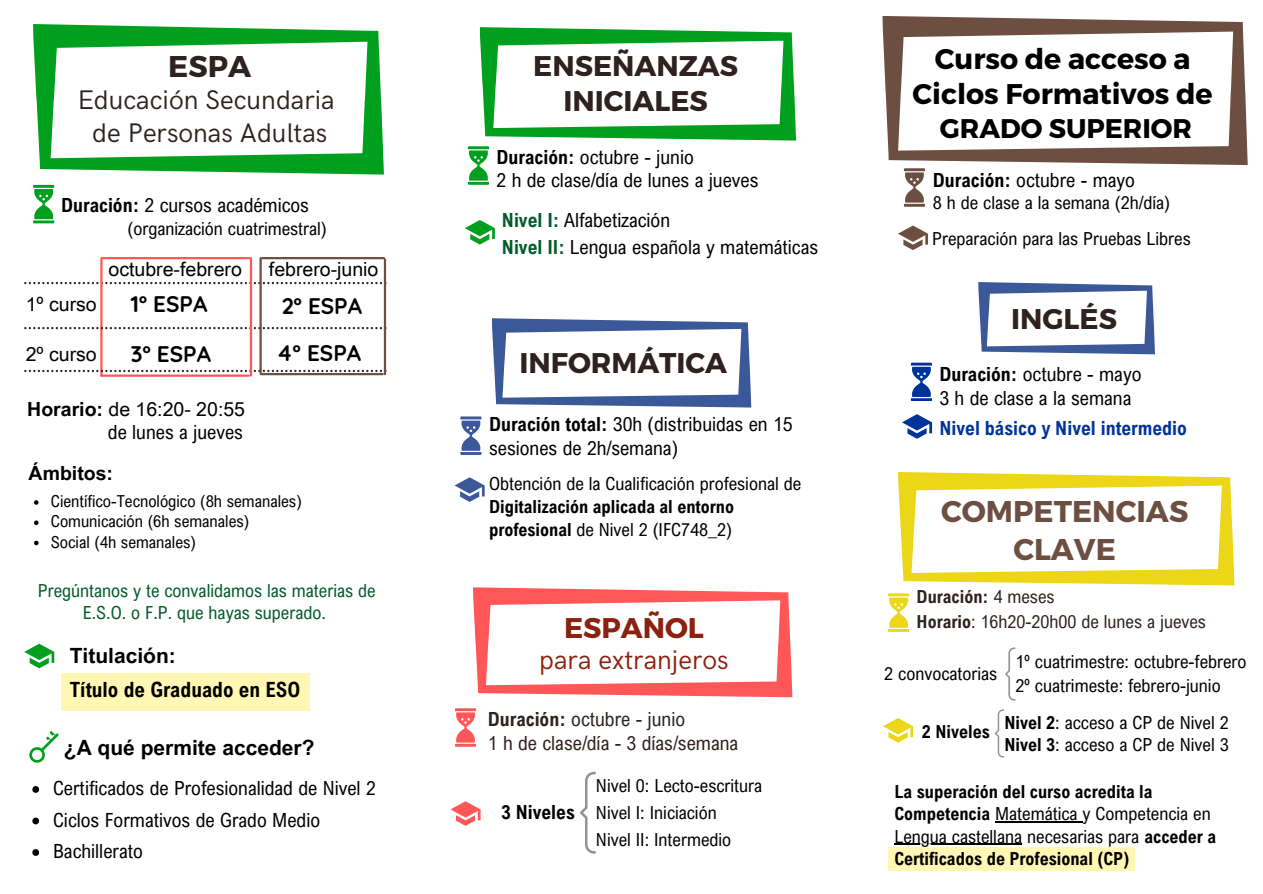
<style>
.page{position:relative;width:1263px;height:894px;background:#fff}
.page>*{position:absolute;margin:0;border:0;box-sizing:border-box;transform-origin:0 0}
.t1{font:700 30px/37.2px "Montserrat";color:#6d4f42;text-align:center}
.t2{font:700 30px "Montserrat";color:#2f2120}
.t3{font:700 28.5px/34.8px "Montserrat";color:#2f2120;text-align:center}
.t4{font:700 28.5px/34.8px "Montserrat";color:#000;text-align:center}
.t5{font:700 28.5px "Montserrat";color:#8b2110}
.t6{font:27px/32.7px "HK Grotesk";color:#2f2120;text-align:center}
.t7{font:27px "HK Grotesk";color:#8b2110}
.t8{font:700 27px "Montserrat";color:#000}
.t9{font:700 22.5px "Quicksand";color:#000}
.t10{font:700 21px/33.8px "Arial Nova Cond";color:#000}
.t11{font:700 21px "Arial Unicode MS";color:#000}
.t12{font:19.5px/23.7px "Arial Nova Cond";color:#000}
.t13{font:19.5px "Arial Unicode MS";color:#000}
.t14{font:19.5px "Arial Nova Cond";color:#2f2120}
.t15{font:700 19.5px "Arial Nova Cond";color:#039}
.t16{font:700 19.5px "Arial Unicode MS";color:#000}
.t17{font:700 19.5px "Arial Nova Cond";color:#000}
.t18{font:18px/22.5px "Arial Nova Cond";color:#000}
.t19{font:700 18px/22.5px "Arial Nova Cond";color:#000}
.t20{font:18px/22.5px "Arial Nova Cond";color:#025b28;text-align:center}
.t21{font:18px "Arial Nova Cond";color:#2f2120}
.t22{font:700 18px "Arial Nova Cond";color:#2f2120}
.t23{font:16.5px "Arial Nova Cond";color:#000}
.s1{font-weight:700}
.s2{font-family:"Arial Unicode MS"}
.s3{font-weight:700;color:#025b28}
.s4{font-weight:400}
</style>
<div class="page">
<svg style="left:468px;top:146px;width:21px;height:38px"></svg>
<svg style="left:33px;top:185px;width:21px;height:38px"></svg>
<svg style="left:465px;top:220px;width:30px;height:24px"></svg>
<svg style="left:883px;top:718px;width:30px;height:24px"></svg>
<svg style="left:888px;top:593px;width:21px;height:38px"></svg>
<svg style="left:34px;top:500px;width:5px;height:4px"></svg>
<svg style="left:34px;top:520px;width:5px;height:5px"></svg>
<svg style="left:34px;top:540px;width:5px;height:5px"></svg>
<svg style="left:33px;top:24px;width:351px;height:150px"></svg>
<svg style="left:898px;top:472px;width:336px;height:113px"></svg>
<div style="left:888px;top:846px;width:246px;height:24px;background:#fff7b3"></div>
<svg style="left:24px;top:282px;width:363px;height:2px"></svg>
<hr style="left:100px;top:258px;width:3px;height:117px;background:#ff5757">
<svg style="left:24px;top:327px;width:363px;height:2px"></svg>
<svg style="left:24px;top:370px;width:360px;height:2px"></svg>
<hr style="left:259px;top:258px;width:3px;height:115px;background:#6d4f43">
<svg style="left:455px;top:708px;width:21px;height:38px"></svg>
<svg style="left:450px;top:801px;width:31px;height:24px"></svg>
<svg style="left:580px;top:771px;width:16px;height:82px"></svg>
<svg style="left:473px;top:587px;width:319px;height:110px"></svg>
<hr style="left:995px;top:821px;width:87px;height:1px;background:#000">
<hr style="left:894px;top:843px;width:128px;height:1px;background:#000">
<svg style="left:904px;top:168px;width:21px;height:38px"></svg>
<svg style="left:882px;top:16px;width:366px;height:149px"></svg>
<svg style="left:480px;top:27px;width:316px;height:113px"></svg>
<svg style="left:911px;top:362px;width:21px;height:39px"></svg>
<svg style="left:902px;top:414px;width:30px;height:24px"></svg>
<svg style="left:460px;top:416px;width:21px;height:38px"></svg>
<svg style="left:455px;top:477px;width:30px;height:25px"></svg>
<svg style="left:492px;top:318px;width:259px;height:89px"></svg>
<svg style="left:978px;top:282px;width:177px;height:72px"></svg>
<svg style="left:898px;top:225px;width:30px;height:25px"></svg>
<hr style="left:384px;top:259px;width:2px;height:115px;background:#6d4f43">
<hr style="left:250px;top:258px;width:2px;height:117px;background:#ff5757">
<hr style="left:102px;top:257px;width:148px;height:2px;background:#ff5757">
<hr style="left:101px;top:374px;width:148px;height:2px;background:#ff5757">
<hr style="left:261px;top:373px;width:122px;height:2px;background:#6d4f43">
<hr style="left:262px;top:257px;width:122px;height:2px;background:#6d4f43">
<svg style="left:1005px;top:647px;width:10px;height:53px"></svg>
<svg style="left:995px;top:709px;width:9px;height:48px"></svg>
<svg style="left:24px;top:643px;width:30px;height:25px"></svg>
<svg style="left:29px;top:731px;width:30px;height:31px"></svg>
<div style="left:61px;top:673px;width:249px;height:37px;background:#fff7b3"></div>
<svg style="left:32px;top:786px;width:7px;height:6px"></svg>
<svg style="left:32px;top:817px;width:7px;height:7px"></svg>
<svg style="left:32px;top:849px;width:7px;height:6px"></svg>
<h1 class="t2" style="left:168px;top:47px;width:84px">ESPA</h1>
<h3 class="t6" style="left:78px;top:84px;width:258px">Educación Secundaria de Personas Adultas</h3>
<p class="t12" style="left:61px;top:193px;width:249px"><span class="s1">Duración:</span> 2 cursos académicos</p>
<p class="t18" style="left:127px;top:217px;width:201px">(organización cuatrimestral)</p>
<p class="t13" style="left:26px;top:289px;width:73px">1º curso</p>
<p class="t13" style="left:26px;top:340px;width:73px">2º curso</p>
<p class="t13" style="left:109px;top:255px;width:135px">octubre-febrero</p>
<p class="t13" style="left:269px;top:255px;width:111px">febrero-junio</p>
<p class="t9" style="left:131px;top:289px;width:78px">1º ESPA</p>
<p class="t9" style="left:131px;top:339px;width:82px">3º ESPA</p>
<p class="t9" style="left:277px;top:339px;width:86px">4º ESPA</p>
<p class="t9" style="left:282px;top:291px;width:82px">2º ESPA</p>
<p class="t13" style="left:27px;top:395px;width:219px"><span class="s1">Horario:</span> de 16:20- 20:55</p>
<p class="t12" style="left:108px;top:420px;width:137px">de lunes a jueves</p>
<p class="t16" style="left:29px;top:459px;width:86px">Ámbitos:</p>
<p class="t23" style="left:51px;top:490px;width:252px">Científico-Tecnológico (8h semanales)</p>
<p class="t23" style="left:51px;top:511px;width:200px">Comunicación (6h semanales)</p>
<p class="t23" style="left:51px;top:531px;width:147px">Social (4h semanales)</p>
<p class="t20" style="left:38px;top:578px;width:339px">Pregúntanos y te convalidamos las materias de<br>E.S.O. o F.P. que hayas superado.</p>
<h1 class="t10" style="left:70px;top:638px;width:232px"><span class="s2">Titulación:<br></span>Título de Graduado en ESO</h1>
<p class="t11" style="left:64px;top:732px;width:252px">¿A qué permite acceder?</p>
<p class="t12" style="left:53px;top:775px;width:324px">Certificados de Profesionalidad de Nivel 2</p>
<p class="t12" style="left:53px;top:807px;width:269px">Ciclos Formativos de Grado Medio</p>
<p class="t12" style="left:53px;top:838px;width:91px">Bachillerato</p>
<p class="t3" style="left:533px;top:47px;width:206px">ENSEÑANZAS<br>INICIALES</p>
<p class="t12" style="left:497px;top:144px;width:199px"><span class="s1">Duración:</span> octubre - junio</p>
<p class="t12" style="left:497px;top:168px;width:263px">2 h de clase/día de lunes a jueves</p>
<p class="t12" style="left:502px;top:208px;width:170px"><span class="s3">Nivel I:</span> Alfabetización</p>
<p class="t12" style="left:502px;top:235px;width:318px"><span class="s3">Nivel II:</span> Lengua española y matemáticas</p>
<p class="t3" style="left:519px;top:344px;width:209px">INFORMÁTICA</p>
<p class="t12" style="left:489px;top:412px;width:305px"><span class="s1">Duración total:</span> 30h (distribuidas en 15 sesiones de 2h/semana)</p>
<p class="t18" style="left:489px;top:472px;width:314px">Obtención de la Cualificación profesional de<br><span class="s1">Digitalización aplicada al entorno profesional</span> de Nivel 2 (IFC748_2)</p>
<h2 class="t5" style="left:564px;top:609px;width:141px">ESPAÑOL</h2>
<h3 class="t7" style="left:539px;top:644px;width:191px">para extranjeros</h3>
<p class="t14" style="left:488px;top:706px;width:199px"><span class="s1">Duración:</span> octubre - junio</p>
<p class="t14" style="left:488px;top:730px;width:252px">1 h de clase/día - 3 días/semana</p>
<p class="t18" style="left:596px;top:773px;width:168px">Nivel 0: Lecto-escritura</p>
<h1 class="t18" style="left:596px;top:800px;width:122px">Nivel I: Iniciación</h1>
<p class="t18" style="left:596px;top:827px;width:137px">Nivel II: Intermedio</p>
<p class="t17" style="left:501px;top:800px;width:75px">3 Niveles</p>
<p class="t4" style="left:912px;top:40px;width:302px">Curso de acceso a<br>Ciclos Formativos de</p>
<p class="t8" style="left:940px;top:110px;width:254px">GRADO SUPERIOR</p>
<p class="t12" style="left:933px;top:168px;width:204px"><span class="s1">Duración:</span> octubre - mayo</p>
<h1 class="t18" style="left:933px;top:191px;width:239px">8 h de clase a la semana (2h/día)</h1>
<p class="t18" style="left:932px;top:227px;width:260px">Preparación para las Pruebas Libres</p>
<h2 class="t3" style="left:1011px;top:300px;width:107px">INGLÉS</h2>
<p class="t12" style="left:939px;top:362px;width:204px"><span class="s1">Duración:</span> octubre - mayo</p>
<p class="t12" style="left:939px;top:386px;width:193px">3 h de clase a la semana</p>
<p class="t15" style="left:939px;top:415px;width:249px">Nivel básico y Nivel intermedio</p>
<p class="t1" style="left:941px;top:491px;width:249px">COMPETENCIAS<br>CLAVE</p>
<p class="t22" style="left:917px;top:584px;width:139px">Duración: <span class="s4">4 meses</span></p>
<h5 class="t21" style="left:917px;top:610px;width:291px"><span class="s1">Horario</span>: 16h20-20h00 de lunes a jueves</h5>
<p class="t18" style="left:1015px;top:649px;width:233px">1º cuatrimestre: octubre-febrero</p>
<h5 class="t18" style="left:1015px;top:674px;width:207px">2º cuatrimeste: febrero-junio</h5>
<p class="t18" style="left:884px;top:661px;width:114px">2 convocatorias</p>
<p class="t19" style="left:922px;top:720px;width:70px">2 Niveles</p>
<p class="t18" style="left:1004px;top:710px;width:226px"><span class="s1">Nivel 2</span>: acceso a CP de Nivel 2</p>
<p class="t18" style="left:1004px;top:733px;width:226px"><span class="s1">Nivel 3</span>: acceso a CP de Nivel 3</p>
<p class="t19" style="left:894px;top:779px;width:260px">La superación del curso acredita la</p>
<p class="t18" style="left:894px;top:802px;width:318px"><span class="s1">Competencia</span> Matemática y Competencia en</p>
<p class="t19" style="left:894px;top:824px;width:323px"><span class="s4">Lengua castellana necesarias para</span> acceder a<br>Certificados de Profesional (CP)</p>
</div>
